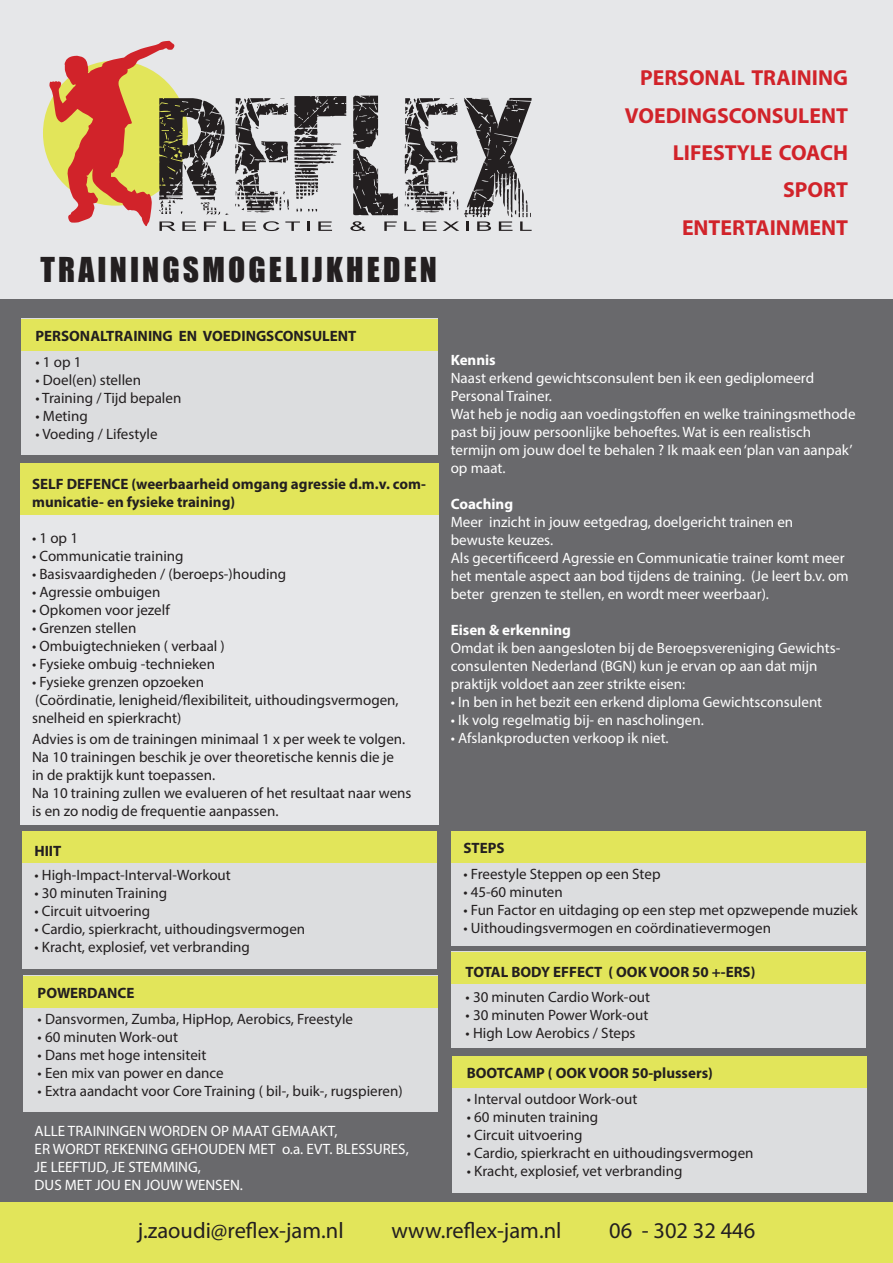
<style>
.page{position:relative;width:893px;height:1263px;background:#69696c}
.page>*{position:absolute;margin:0;border:0;box-sizing:border-box;transform-origin:0 0}
.t1{font:31.5px "Impact";letter-spacing:.1em;color:#231f20}
.t2{font:22.5px "Myriad Pro";color:#231f20}
.t3{font:700 21.75px/37.3px "Myriad Pro";color:#d1232a;text-align:right}
.t4{font:15px/18px "Myriad Pro";color:#231f20}
.t5{font:15px/18px "Myriad Pro";color:#fff}
.t6{font:700 15px/18px "Myriad Pro";color:#231f20}
.t7{font:700 15px "Myriad Pro";color:#fff}
</style>
<div class="page">
<div style="left:21px;top:319px;width:417px;height:136px;background:#dcdddf"></div>
<div style="left:20px;top:464px;width:418px;height:361px;background:#e6e7e9"></div>
<div style="left:21px;top:319px;width:417px;height:32px;background:#e2e55a"></div>
<div style="left:20px;top:463px;width:418px;height:51px;background:#e2e55a"></div>
<div style="left:452px;top:1056px;width:414px;height:136px;background:#dcdddf"></div>
<div style="left:452px;top:1056px;width:414px;height:32px;background:#e2e55a"></div>
<div style="left:22px;top:832px;width:415px;height:136px;background:#dcdddf"></div>
<div style="left:22px;top:831px;width:415px;height:32px;background:#e2e55a"></div>
<div style="left:451px;top:952px;width:414px;height:96px;background:#dcdddf"></div>
<div style="left:451px;top:952px;width:414px;height:31px;background:#e2e55a"></div>
<div style="left:451px;top:831px;width:414px;height:114px;background:#dcdddf"></div>
<div style="left:451px;top:831px;width:414px;height:32px;background:#e2e55a"></div>
<div style="left:23px;top:976px;width:414px;height:136px;background:#dcdddf"></div>
<div style="left:23px;top:976px;width:414px;height:32px;background:#e2e55a"></div>
<div style="left:0;top:1203px;width:893px;height:60px;background:#e2e55a"></div>
<div style="left:0;top:0;width:893px;height:299px;background:#e6e7e9"></div>
<svg style="left:404px;top:98px;width:128px;height:133px"></svg>
<svg style="left:49px;top:41px;width:349px;height:190px"></svg>
<h1 class="t1" style="left:41px;top:246px;width:398px">TRAININGSMOGELIJKHEDEN</h1>
<h3 class="t3" style="left:625px;top:59px;width:225px">PERSONAL TRAINING<br>VOEDINGSCONSULENT<br>LIFESTYLE COACH<br>SPORT<br>ENTERTAINMENT</h3>
<p class="t6" style="left:36px;top:327px;width:322px">PERSONALTRAINING EN VOEDINGSCONSULENT</p>
<p class="t4" style="left:36px;top:352px;width:47px">• 1 op 1</p>
<p class="t4" style="left:36px;top:370px;width:107px">• Doel(en) stellen</p>
<p class="t4" style="left:36px;top:388px;width:147px">• Training / Tijd bepalen</p>
<p class="t4" style="left:36px;top:406px;width:54px">• Meting</p>
<p class="t4" style="left:36px;top:424px;width:124px">• Voeding / Lifestyle</p>
<p class="t6" style="left:32px;top:474px;width:395px">SELF DEFENCE (weerbaarheid omgang agressie d.m.v. com&shy;municatie- en fysieke training)</p>
<p class="t4" style="left:32px;top:528px;width:47px">• 1 op 1</p>
<p class="t4" style="left:32px;top:546px;width:153px">• Communicatie training</p>
<p class="t4" style="left:32px;top:564px;width:256px">• Basisvaardigheden / (beroeps-)houding</p>
<p class="t4" style="left:32px;top:582px;width:130px">• Agressie ombuigen</p>
<p class="t4" style="left:32px;top:600px;width:139px">• Opkomen voor jezelf</p>
<p class="t4" style="left:32px;top:618px;width:106px">• Grenzen stellen</p>
<p class="t4" style="left:32px;top:636px;width:194px">• Ombuigtechnieken ( verbaal )</p>
<p class="t4" style="left:32px;top:654px;width:184px">• Fysieke ombuig -technieken</p>
<p class="t4" style="left:32px;top:672px;width:368px">• Fysieke grenzen opzoeken<br>(Coördinatie, lenigheid/flexibiliteit, uithoudingsvermogen, snelheid en spierkracht)</p>
<p class="t4" style="left:32px;top:729px;width:381px">Advies is om de trainingen minimaal 1 x per week te volgen.<br>Na 10 trainingen beschik je over theoretische kennis die je<br>in de praktijk kunt toepassen.<br>Na 10 training zullen we evalueren of het resultaat naar wens is en zo nodig de frequentie aanpassen.</p>
<p class="t6" style="left:34px;top:841px;width:29px">HIIT</p>
<p class="t4" style="left:34px;top:865px;width:198px">• High-Impact-Interval-Workout</p>
<p class="t4" style="left:34px;top:883px;width:134px">• 30 minuten Training</p>
<p class="t4" style="left:34px;top:901px;width:117px">• Circuit uitvoering</p>
<p class="t4" style="left:34px;top:919px;width:272px">• Cardio, spierkracht, uithoudingsvermogen</p>
<p class="t4" style="left:34px;top:937px;width:217px">• Kracht, explosief, vet verbranding</p>
<p class="t6" style="left:38px;top:984px;width:98px">POWERDANCE</p>
<p class="t4" style="left:38px;top:1009px;width:317px">• Dansvormen, Zumba, HipHop, Aerobics, Freestyle</p>
<p class="t4" style="left:38px;top:1027px;width:142px">• 60 minuten Work-out</p>
<p class="t4" style="left:38px;top:1045px;width:170px">• Dans met hoge intensiteit</p>
<p class="t4" style="left:38px;top:1063px;width:188px">• Een mix van power en dance</p>
<p class="t4" style="left:38px;top:1081px;width:366px">• Extra aandacht voor Core Training ( bil-, buik-, rugspieren)</p>
<p class="t5" style="left:35px;top:1122px;width:376px">ALLE TRAININGEN WORDEN OP MAAT GEMAAKT,<br>ER WORDT REKENING GEHOUDEN MET o.a. EVT. BLESSURES, JE LEEFTIJD, JE STEMMING,<br>DUS MET JOU EN JOUW WENSEN.</p>
<p class="t7" style="left:451px;top:350px;width:47px">Kennis</p>
<p class="t5" style="left:451px;top:369px;width:406px">Naast erkend gewichtsconsulent ben ik een gediplomeerd Personal Trainer.<br>Wat heb je nodig aan voedingstoffen en welke trainingsmethode past bij jouw persoonlijke behoeftes. Wat is een realistisch termijn om jouw doel te behalen ? Ik maak een ‘plan van aanpak’ op maat.</p>
<p class="t7" style="left:451px;top:494px;width:64px">Coaching</p>
<p class="t5" style="left:451px;top:513px;width:400px">Meer inzicht in jouw eetgedrag, doelgericht trainen en bewuste keuzes.<br>Als gecertificeerd Agressie en Communicatie trainer komt meer het mentale aspect aan bod tijdens de training. (Je leert b.v. om beter grenzen te stellen, en wordt meer weerbaar).</p>
<p class="t7" style="left:451px;top:620px;width:122px">Eisen &amp; erkenning</p>
<p class="t5" style="left:451px;top:639px;width:391px">Omdat ik ben aangesloten bij de Beroepsvereniging Gewichts&shy;consulenten Nederland (BGN) kun je ervan op aan dat mijn praktijk voldoet aan zeer strikte eisen:</p>
<p class="t5" style="left:451px;top:693px;width:373px">• In ben in het bezit een erkend diploma Gewichtsconsulent</p>
<p class="t5" style="left:451px;top:711px;width:255px">• Ik volg regelmatig bij- en nascholingen.</p>
<p class="t5" style="left:451px;top:729px;width:219px">• Afslankproducten verkoop ik niet.</p>
<p class="t6" style="left:463px;top:839px;width:43px">STEPS</p>
<p class="t4" style="left:463px;top:864px;width:199px">• Freestyle Steppen op een Step</p>
<p class="t4" style="left:463px;top:882px;width:101px">• 45-60 minuten</p>
<p class="t4" style="left:463px;top:900px;width:396px">• Fun Factor en uitdaging op een step met opzwepende muziek</p>
<p class="t4" style="left:463px;top:918px;width:309px">• Uithoudingsvermogen en coördinatievermogen</p>
<p class="t6" style="left:466px;top:962px;width:291px">TOTAL BODY EFFECT ( OOK VOOR 50 +-ERS)</p>
<p class="t4" style="left:466px;top:988px;width:186px">• 30 minuten Cardio Work-out</p>
<p class="t4" style="left:466px;top:1006px;width:184px">• 30 minuten Power Work-out</p>
<p class="t4" style="left:466px;top:1024px;width:171px">• High Low Aerobics / Steps</p>
<p class="t6" style="left:467px;top:1064px;width:248px">BOOTCAMP ( OOK VOOR 50-plussers)</p>
<p class="t4" style="left:467px;top:1089px;width:172px">• Interval outdoor Work-out</p>
<p class="t4" style="left:467px;top:1107px;width:133px">• 60 minuten training</p>
<p class="t4" style="left:467px;top:1125px;width:117px">• Circuit uitvoering</p>
<p class="t4" style="left:467px;top:1143px;width:288px">• Cardio, spierkracht en uithoudingsvermogen</p>
<p class="t4" style="left:467px;top:1161px;width:217px">• Kracht, explosief, vet verbranding</p>
<h2 class="t2" style="left:138px;top:1216px;width:207px">j.zaoudi@reflex-jam.nl</h2>
<h2 class="t2" style="left:391px;top:1216px;width:172px">www.reflex-jam.nl</h2>
<h2 class="t2" style="left:609px;top:1216px;width:148px">06 - 302 32 446</h2>
</div>
